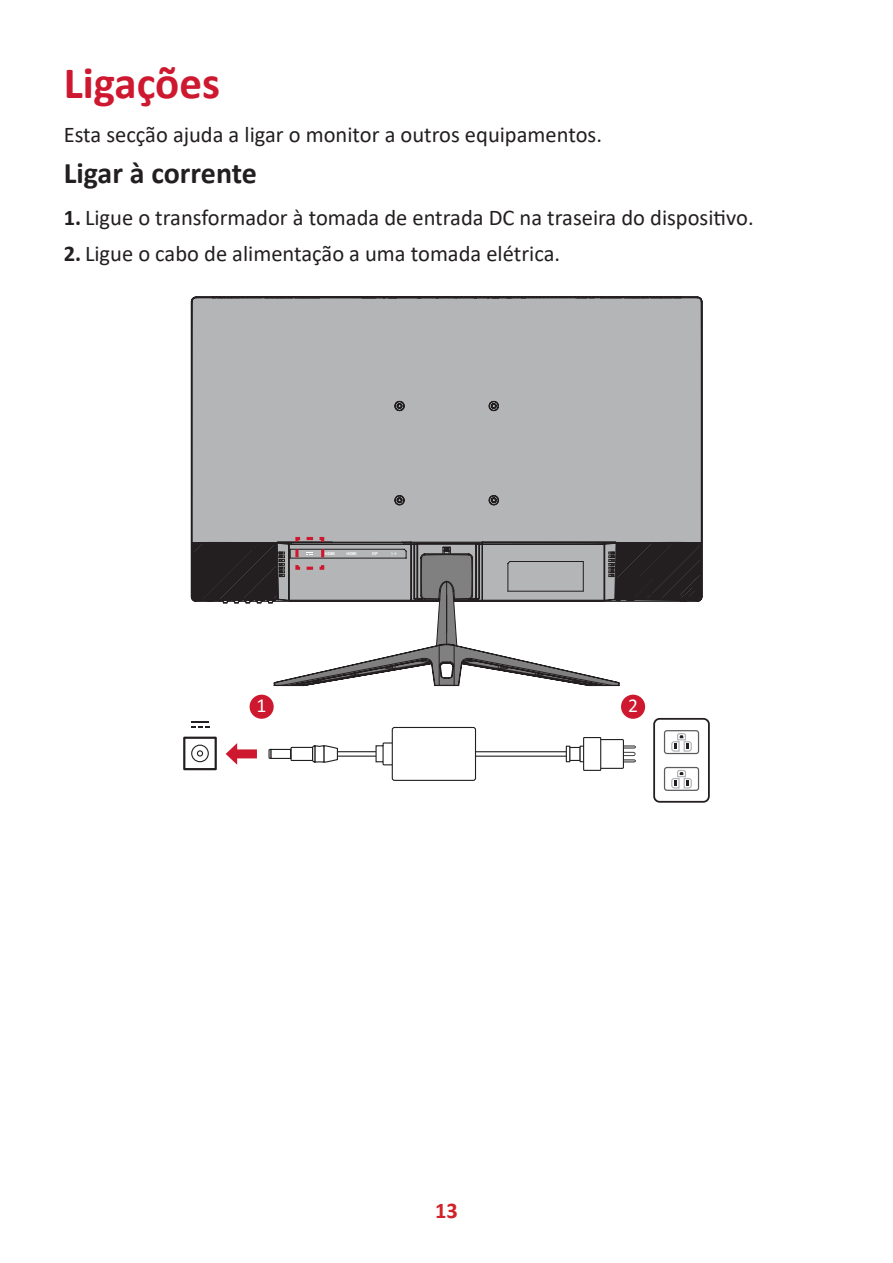
<style>
.page{position:relative;width:893px;height:1263px;background:#fff}
.page>*{position:absolute;margin:0;border:0;box-sizing:border-box;transform-origin:0 0}
.t1{font:700 45px "Calibri";color:#ce182f}
.t2{font:700 30px "Calibri";color:#231f20}
.t3{font:22.5px "Calibri";color:#231f20}
.t4{font:700 22.5px "Calibri";color:#d1232a}
.t5{font:19.65px "Calibri";color:#fff}
.t6{font:700 4.05px "Arial";color:#fff}
.s1{font-weight:700}
</style>
<div class="page">
<svg style="left:191px;top:297px;width:511px;height:389px"></svg>
<div style="left:653px;top:718px;width:57px;height:85px;border:2px solid #231f20;border-radius:5px"></div>
<div style="left:664px;top:730px;width:35px;height:24px;border:1px solid #5c5c5f;border-radius:2px"></div>
<svg style="left:671px;top:733px;width:21px;height:19px"></svg>
<div style="left:664px;top:767px;width:35px;height:24px;border:1px solid #5c5c5f;border-radius:2px"></div>
<svg style="left:671px;top:769px;width:21px;height:20px"></svg>
<svg style="left:225px;top:743px;width:32px;height:22px"></svg>
<svg style="left:191px;top:721px;width:18px;height:6px"></svg>
<svg style="left:191px;top:744px;width:18px;height:19px"></svg>
<div style="left:183px;top:737px;width:34px;height:33px;border:2px solid #231f20"></div>
<div style="left:248px;top:693px;width:27px;height:27px;background:#ce182f;border-radius:50%"></div>
<div style="left:247px;top:692px;width:29px;height:29px;border:2px solid #fff;border-radius:50%"></div>
<div style="left:620px;top:693px;width:26px;height:27px;background:#ce182f;border-radius:50%"></div>
<div style="left:619px;top:692px;width:28px;height:29px;border:2px solid #fff;border-radius:50%"></div>
<svg style="left:195px;top:535px;width:506px;height:68px;background:#777576"></svg>
<div style="left:475px;top:751px;width:133px;height:6px;border:1px solid #221f1f"></div>
<div style="left:570px;top:747px;width:10px;height:13px;background:#fff"></div>
<div style="left:569px;top:747px;width:12px;height:14px;border:1px solid #221f1f"></div>
<svg style="left:624px;top:745px;width:12px;height:17px"></svg>
<svg style="left:622px;top:752px;width:13px;height:4px"></svg>
<div style="left:580px;top:746px;width:7px;height:16px;background:#fff"></div>
<div style="left:579px;top:746px;width:8px;height:16px;border:1px solid #221f1f"></div>
<svg style="left:565px;top:746px;width:6px;height:17px"></svg>
<div style="left:587px;top:739px;width:36px;height:29px;background:#fff"></div>
<div style="left:587px;top:739px;width:37px;height:30px;border:1px solid #221f1f"></div>
<svg style="left:582px;top:737px;width:20px;height:34px"></svg>
<div style="left:336px;top:751px;width:127px;height:6px;border:1px solid #221f1f"></div>
<div style="left:383px;top:743px;width:37px;height:22px;background:#fff"></div>
<div style="left:382px;top:742px;width:39px;height:23px;border:1px solid #221f1f"></div>
<div style="left:392px;top:727px;width:83px;height:53px;background:#fff;border-radius:2px"></div>
<div style="left:392px;top:727px;width:84px;height:54px;border:1px solid #221f1f;border-radius:2px"></div>
<svg style="left:268px;top:745px;width:71px;height:18px"></svg>
<div style="left:376px;top:746px;width:7px;height:16px;background:#fff"></div>
<div style="left:375px;top:745px;width:9px;height:17px;border:1px solid #221f1f"></div>
<h1 class="t1" style="left:64px;top:51px;width:158px">Ligações</h1>
<p class="t3" style="left:64px;top:119px;width:540px">Esta secção ajuda a ligar o monitor a outros equipamentos.</p>
<h2 class="t2" style="left:64px;top:151px;width:195px">Ligar à corrente</h2>
<p class="t3" style="left:64px;top:202px;width:691px"><span class="s1">1.</span> Ligue o transformador à tomada de entrada DC na traseira do dispositivo.</p>
<p class="t3" style="left:64px;top:238px;width:498px"><span class="s1">2.</span> Ligue o cabo de alimentação a uma tomada elétrica.</p>
<p class="t6" style="left:325px;top:551px;width:12px">HDMI</p>
<p class="t6" style="left:346px;top:551px;width:12px">HDMI</p>
<p class="t6" style="left:372px;top:551px;width:7px">DP</p>
<p class="t5" style="left:257px;top:692px;width:11px">1</p>
<p class="t5" style="left:628px;top:692px;width:11px">2</p>
<p class="t4" style="left:435px;top:1194px;width:24px">13</p>
</div>
